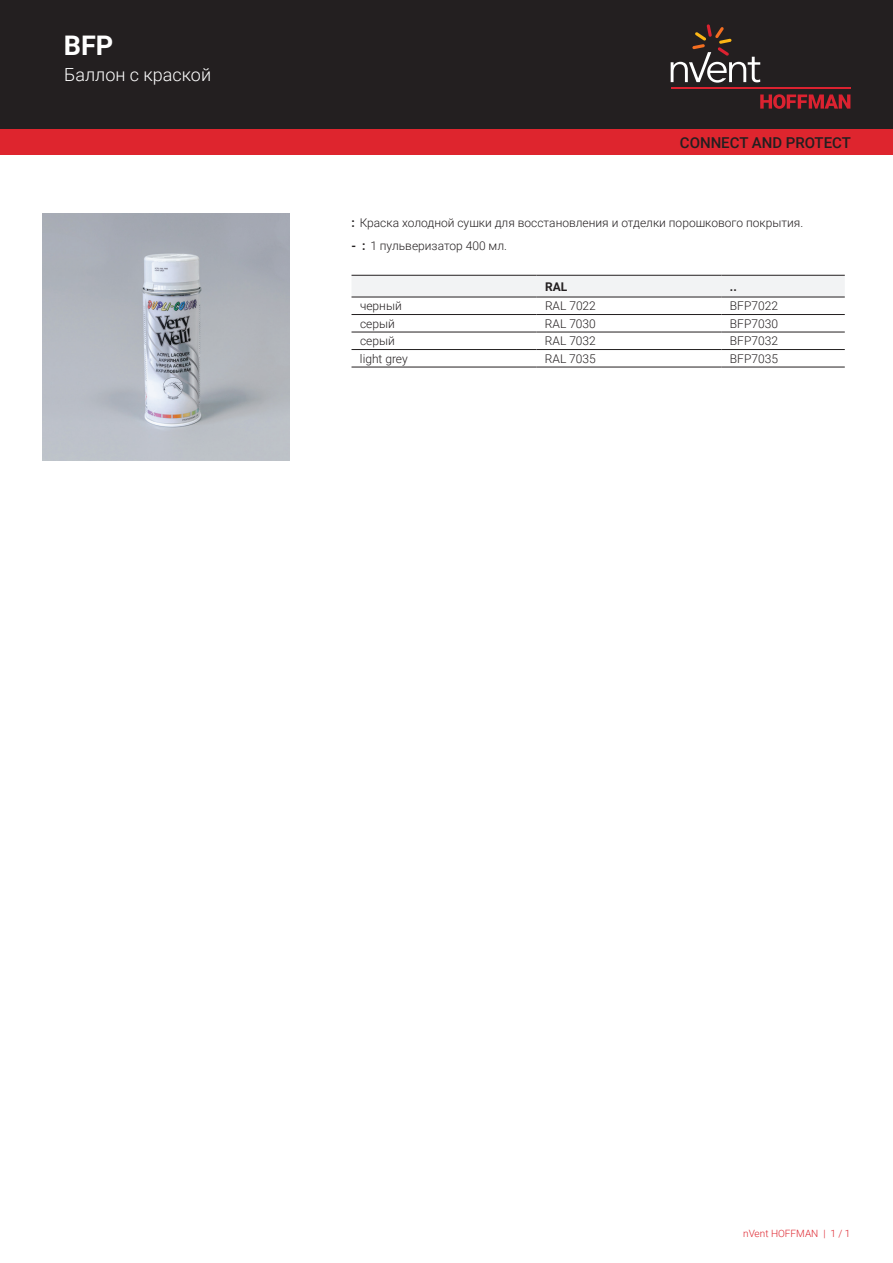
<style>
.page{position:relative;width:893px;height:1263px;background:#fff}
.page>*{position:absolute;margin:0;border:0;box-sizing:border-box;transform-origin:0 0}
.t1{font:700 27px "Roboto";color:#fff}
.t2{font:300 18px "Roboto";color:#fff}
.t3{font:500 15px "Roboto";color:#231f20}
.t4{font:300 12px "Roboto";color:#231f20}
.t5{font:700 12px "Roboto";color:#231f20}
.t6{font:300 10.05px "Roboto";color:#de252e}
.s1{font-weight:700}
</style>
<div class="page">
<div style="left:0;top:0;width:893px;height:129px;background:#231f20"></div>
<svg style="left:760px;top:94px;width:90px;height:15px"></svg>
<hr style="left:671px;top:88px;width:179px;height:1px;background:#db2230">
<svg style="left:671px;top:24px;width:89px;height:59px"></svg>
<div style="left:0;top:129px;width:893px;height:26px;background:#de252e"></div>
<div style="left:351px;top:276px;width:494px;height:21px;background:#f2f3f4"></div>
<hr style="left:351px;top:275px;width:185px;height:1px;background:#231f20">
<hr style="left:536px;top:275px;width:185px;height:1px;background:#231f20">
<hr style="left:721px;top:275px;width:124px;height:1px;background:#231f20">
<hr style="left:351px;top:314px;width:185px;height:1px;background:#231f20">
<hr style="left:536px;top:314px;width:185px;height:1px;background:#231f20">
<hr style="left:721px;top:314px;width:124px;height:1px;background:#231f20">
<hr style="left:351px;top:332px;width:185px;height:1px;background:#231f20">
<hr style="left:536px;top:332px;width:185px;height:1px;background:#231f20">
<hr style="left:721px;top:332px;width:124px;height:1px;background:#231f20">
<hr style="left:351px;top:349px;width:185px;height:1px;background:#231f20">
<hr style="left:536px;top:349px;width:185px;height:1px;background:#231f20">
<hr style="left:721px;top:349px;width:124px;height:1px;background:#231f20">
<hr style="left:351px;top:367px;width:185px;height:1px;background:#231f20">
<hr style="left:536px;top:367px;width:185px;height:1px;background:#231f20">
<hr style="left:721px;top:367px;width:124px;height:1px;background:#231f20">
<hr style="left:351px;top:297px;width:185px;height:1px;background:#231f20">
<hr style="left:536px;top:297px;width:185px;height:1px;background:#231f20">
<hr style="left:721px;top:297px;width:124px;height:1px;background:#231f20">
<img style="left:43px;top:213px;width:246px;height:247px">
<h1 class="t1" style="left:64px;top:27px;width:51px">BFP</h1>
<h2 class="t2" style="left:64px;top:62px;width:148px">Баллон с краской</h2>
<p class="t3" style="left:680px;top:132px;width:173px">CONNECT AND PROTECT</p>
<p class="t4" style="left:351px;top:214px;width:453px"><span class="s1">:</span> Краска холодной сушки для восстановления и отделки порошкового покрытия.</p>
<p class="t4" style="left:351px;top:237px;width:157px"><span class="s1">- :</span> 1 пульверизатор 400 мл.</p>
<p class="t5" style="left:545px;top:278px;width:24px">RAL</p>
<p class="t5" style="left:730px;top:278px;width:8px">..</p>
<p class="t4" style="left:360px;top:298px;width:43px">черный</p>
<p class="t4" style="left:545px;top:298px;width:52px">RAL 7022</p>
<p class="t4" style="left:730px;top:298px;width:50px">BFP7022</p>
<p class="t4" style="left:360px;top:315px;width:36px">серый</p>
<p class="t4" style="left:545px;top:315px;width:52px">RAL 7030</p>
<p class="t4" style="left:730px;top:315px;width:50px">BFP7030</p>
<p class="t4" style="left:360px;top:333px;width:36px">серый</p>
<p class="t4" style="left:545px;top:333px;width:52px">RAL 7032</p>
<p class="t4" style="left:730px;top:333px;width:50px">BFP7032</p>
<p class="t4" style="left:360px;top:350px;width:49px">light grey</p>
<p class="t4" style="left:545px;top:350px;width:52px">RAL 7035</p>
<p class="t4" style="left:730px;top:350px;width:50px">BFP7035</p>
<p class="t6" style="left:743px;top:1226px;width:109px">nVent HOFFMAN | 1 / 1</p>
</div>
